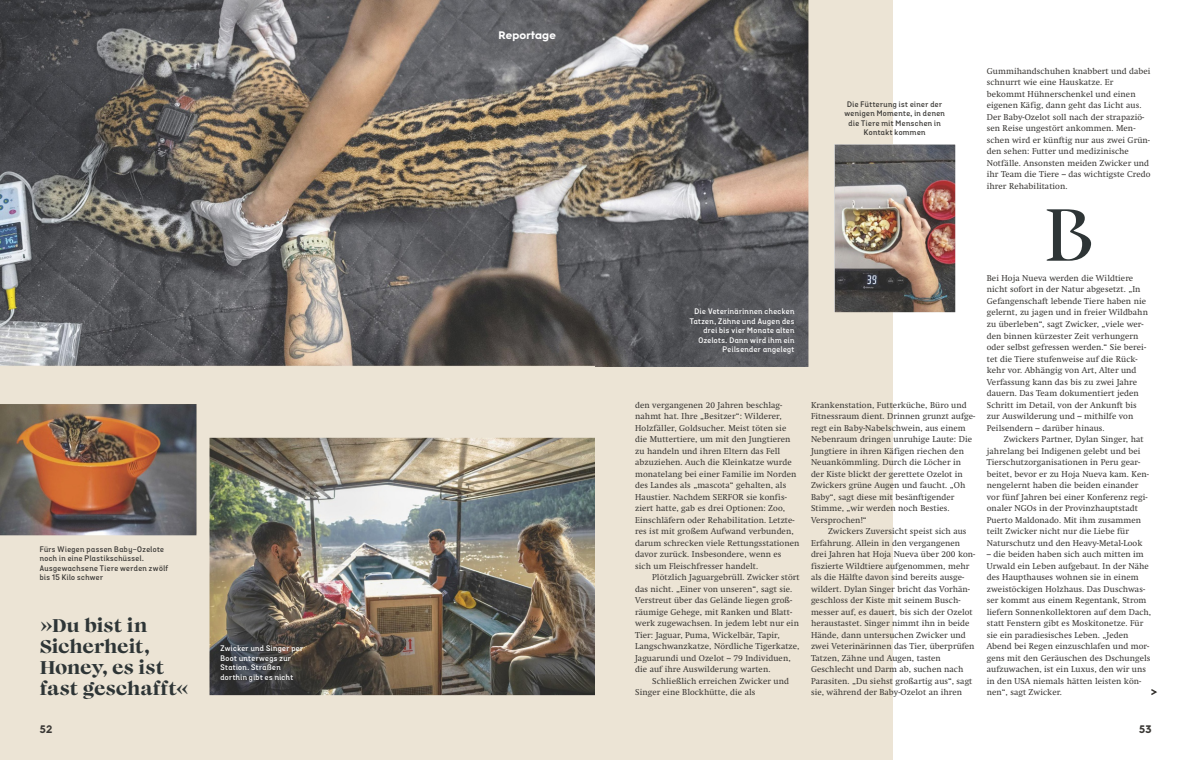
<style>
.page{position:relative;width:1191px;height:760px;background:#fff}
.page>*{position:absolute;margin:0;border:0;box-sizing:border-box;transform-origin:0 0}
.t1{font:80px "Audacious Display";color:#2e3536}
.t2{font:600 20px/21px "Audacious Display";color:#2e3536}
.t3{font:700 11px "Hurme Geometric Sans 3";letter-spacing:.02em;color:#fefefe}
.t4{font:700 11px "Hurme Geometric Sans 3";color:#3a3835}
.t5{font:8.7px/11.5px "Swift Neue LT Pro";letter-spacing:.01em;color:#3a3835}
.t6{font:600 7.8px/9.5px "Grota Sans Alt";letter-spacing:.055em;color:#3a3835}
.t7{font:600 7.8px/9.5px "Grota Sans Alt";letter-spacing:.055em;color:#fefefe}
</style>
<div class="page">
<div style="left:0;top:0;width:595px;height:760px;background:#ece4d5"></div>
<img style="left:0;top:0;width:595px;height:696px">
<img style="left:0;top:402px;width:198px;height:135px">
<div style="left:595px;top:0;width:298px;height:760px;background:#ece4d5"></div>
<img style="left:595px;top:0;width:360px;height:366px">
<svg style="left:1151px;top:689px;width:6px;height:6px"></svg>
<p class="t6" style="left:40px;top:544px;width:130px">Fürs Wiegen passen Baby-Ozelote noch in eine Plastikschüssel.<br>Ausgewachsene Tiere werden zwölf bis 15 Kilo schwer</p>
<h2 class="t2" style="left:40px;top:616px;width:151px">»Du bist in<br>Sicherheit,<br>Honey, es ist fast geschafft«</h2>
<p class="t4" style="left:40px;top:721px;width:14px">52</p>
<p class="t7" style="left:220px;top:644px;width:84px">Zwicker und Singer per<br>Boot unterwegs zur<br>Station. Straßen dorthin gibt es nicht</p>
<p class="t3" style="left:498px;top:28px;width:59px">Reportage</p>
<p class="t6" style="left:844px;top:100px;width:102px;text-align:center">Die Fütterung ist einer der wenigen Momente, in denen die Tiere mit Menschen in<br>Kontakt kommen</p>
<p class="t7" style="left:689px;top:307px;width:106px;text-align:right">Die Veterinärinnen checken<br>Tatzen, Zähne und Augen des drei bis vier Monate alten<br>Ozelots. Dann wird ihm ein<br>Peilsender angelegt</p>
<p class="t5" style="left:635px;top:399px;width:166px">den vergangenen 20 Jahren beschlag&shy;nahmt hat. Ihre „Besitzer“: Wilderer, Holzfäller, Goldsucher. Meist töten sie die Muttertiere, um mit den Jungtieren zu handeln und ihren Eltern das Fell abzuziehen. Auch die Kleinkatze wurde monatelang bei einer Familie im Norden des Landes als „mascota“ gehalten, als Haustier. Nachdem SERFOR sie konfis&shy;ziert hatte, gab es drei Optionen: Zoo, Einschläfern oder Rehabilitation. Letzte&shy;res ist mit großem Aufwand verbunden, darum schrecken viele Rettungsstationen davor zurück. Insbesondere, wenn es sich um Fleischfresser handelt.</p>
<p class="t5" style="left:635px;top:571px;width:166px;text-indent:17px">Plötzlich Jaguargebrüll. Zwicker stört das nicht. „Einer von unseren“, sagt sie.<br>Verstreut über das Gelände liegen groß&shy;räumige Gehege, mit Ranken und Blatt&shy;werk zugewachsen. In jedem lebt nur ein Tier: Jaguar, Puma, Wickelbär, Tapir, Langschwanzkatze, Nördliche Tigerkatze, Jaguarundi und Ozelot – 79 Individuen, die auf ihre Auswilderung warten.</p>
<p class="t5" style="left:635px;top:675px;width:155px;text-indent:17px">Schließlich erreichen Zwicker und<br>Singer eine Blockhütte, die als</p>
<p class="t5" style="left:811px;top:399px;width:166px">Krankenstation, Futterküche, Büro und Fitnessraum dient. Drinnen grunzt aufge&shy;regt ein Baby-Nabelschwein, aus einem Nebenraum dringen unruhige Laute: Die Jungtiere in ihren Käfigen riechen den Neuankömmling. Durch die Löcher in der Kiste blickt der gerettete Ozelot in Zwickers grüne Augen und faucht. „Oh Baby“, sagt diese mit besänftigender Stimme, „wir werden noch Besties.<br>Versprochen!“</p>
<p class="t5" style="left:811px;top:525px;width:166px;text-indent:17px">Zwickers Zuversicht speist sich aus Erfahrung. Allein in den vergangenen drei Jahren hat Hoja Nueva über 200 kon&shy;fiszierte Wildtiere aufgenommen, mehr als die Hälfte davon sind bereits ausge&shy;wildert. Dylan Singer bricht das Vorhän&shy;geschloss der Kiste mit seinem Busch&shy;messer auf, es dauert, bis sich der Ozelot heraustastet. Singer nimmt ihn in beide Hände, dann untersuchen Zwicker und zwei Veterinärinnen das Tier, überprüfen Tatzen, Zähne und Augen, tasten Geschlecht und Darm ab, suchen nach Parasiten. „Du siehst großartig aus“, sagt sie, während der Baby-Ozelot an ihren</p>
<p class="t5" style="left:986px;top:65px;width:165px">Gummihandschuhen knabbert und dabei schnurrt wie eine Hauskatze. Er bekommt Hühnerschenkel und einen eigenen Käfig, dann geht das Licht aus.<br>Der Baby-Ozelot soll nach der strapaziö&shy;sen Reise ungestört ankommen. Men&shy;schen wird er künftig nur aus zwei Grün&shy;den sehen: Futter und medizinische Notfälle. Ansonsten meiden Zwicker und ihr Team die Tiere – das wichtigste Credo ihrer Rehabilitation.</p>
<h1 class="t1" style="left:1043px;top:195px;width:53px">B</h1>
<p class="t5" style="left:986px;top:272px;width:163px">Bei Hoja Nueva werden die Wildtiere nicht sofort in der Natur abgesetzt. „In Gefangenschaft lebende Tiere haben nie gelernt, zu jagen und in freier Wildbahn zu überleben“, sagt Zwicker, „viele wer&shy;den binnen kürzester Zeit verhungern oder selbst gefressen werden.“ Sie berei&shy;tet die Tiere stufenweise auf die Rück&shy;kehr vor. Abhängig von Art, Alter und Verfassung kann das bis zu zwei Jahre dauern. Das Team dokumentiert jeden Schritt im Detail, von der Ankunft bis zur Auswilderung und – mithilfe von Peilsendern – darüber hinaus.</p>
<p class="t5" style="left:986px;top:433px;width:164px;text-indent:17px">Zwickers Partner, Dylan Singer, hat jahrelang bei Indigenen gelebt und bei Tierschutzorganisationen in Peru gear&shy;beitet, bevor er zu Hoja Nueva kam. Ken&shy;nengelernt haben die beiden einander vor fünf Jahren bei einer Konferenz regi&shy;onaler NGOs in der Provinzhauptstadt Puerto Maldonado. Mit ihm zusammen teilt Zwicker nicht nur die Liebe für Naturschutz und den Heavy-Metal-Look</p>
<p class="t5" style="left:986px;top:548px;width:166px">– die beiden haben sich auch mitten im Urwald ein Leben aufgebaut. In der Nähe des Haupthauses wohnen sie in einem zweistöckigen Holzhaus. Das Duschwas&shy;ser kommt aus einem Regentank, Strom liefern Sonnenkollektoren auf dem Dach, statt Fenstern gibt es Moskitonetze. Für sie ein paradiesisches Leben. „Jeden Abend bei Regen einzuschlafen und mor&shy;gens mit den Geräuschen des Dschungels aufzuwachen, ist ein Luxus, den wir uns in den USA niemals hätten leisten kön&shy;nen“, sagt Zwicker.</p>
<p class="t4" style="left:1139px;top:721px;width:14px">53</p>
</div>
